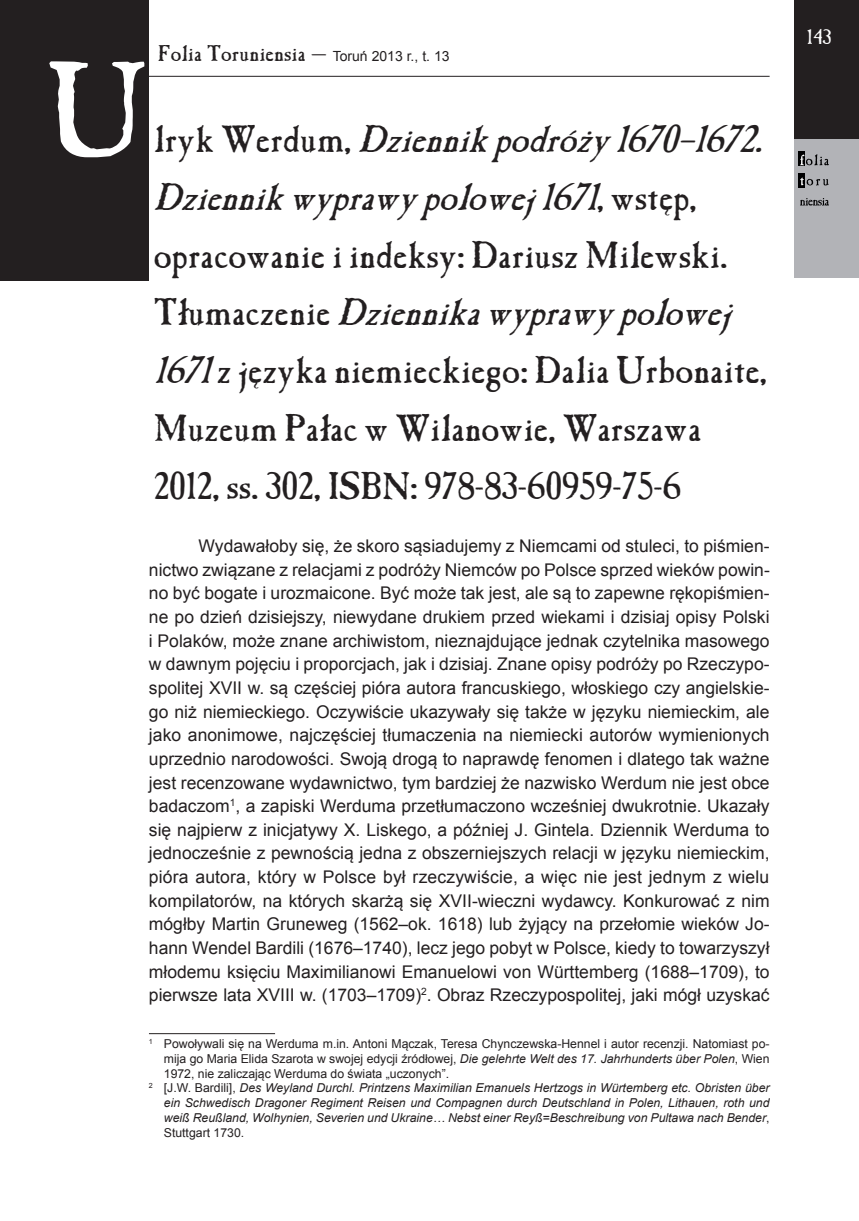
<style>
.page{position:relative;width:859px;height:1221px;background:#fff}
.page>*{position:absolute;margin:0;border:0;box-sizing:border-box;transform-origin:0 0}
.t1{font:134.75px "Casablanca Antique";color:#fff}
.t2{font:38.5px/57.8px "Casablanca Antique";letter-spacing:-.005em;color:#231f20}
.t3{font:22.75px "Casablanca Antique";color:#231f20}
.t4{font:21px "Casablanca Antique";color:#fff}
.t5{font:17.5px/23.6px "Arial";color:#231f20;text-align:justify}
.t6{font:italic 12.25px "Arial";color:#231f20}
.t7{font:12.25px "Arial";color:#231f20}
.s1{font-family:"Arial";font-size:14px}
.s2{font-style:italic}
.s3{font-style:normal}
</style>
<div class="page">
<div style="left:794px;top:0;width:64px;height:139px;background:#231f20"></div>
<div style="left:794px;top:139px;width:64px;height:139px;background:#b2b3b7"></div>
<div style="left:797px;top:151px;width:7px;height:15px;background:#000001"></div>
<div style="left:797px;top:173px;width:7px;height:15px;background:#000001"></div>
<svg style="left:800px;top:154px;width:28px;height:11px"></svg>
<svg style="left:800px;top:178px;width:28px;height:8px"></svg>
<svg style="left:800px;top:198px;width:28px;height:7px"></svg>
<hr style="left:149px;top:76px;width:620px;height:1px;background:#231f20">
<div style="left:0;top:0;width:149px;height:280px;background:#231f20"></div>
<hr style="left:149px;top:1033px;width:126px;height:1px;background:#231f20">
<h3 class="t3" style="left:158px;top:42px;width:293px">Folia Toruniensia — <span class="s1">Toruń 2013 r., t. 13</span></h3>
<h1 class="t1" style="left:46px;top:38px;width:105px">U</h1>
<p class="t2" style="left:154px;top:112px;width:621px">l r y k W e r d u m , <span class="s2">Dziennikpodróży1670–1672.<br>Dziennikwyprawypolowej1671</span>, w s t ę p , opracowanie i indeksy: Dariusz Milewski.<br>T ł u m a c z e n i e <span class="s2">Dziennikawyprawypolowej 1671</span>z języka niemieckiego: Dalia Urbonaite, Muzeum Pałac w Wilanowie, Warszawa 2012, ss. 302, ISBN: 978-83-60959-75-6</p>
<p class="t5" style="left:149px;top:534px;width:622px;text-indent:50px">Wydawałoby się, że skoro sąsiadujemy z Niemcami od stuleci, to piśmien&shy;nictwo związane z relacjami z podróży Niemców po Polsce sprzed wieków powin&shy;no być bogate i urozmaicone. Być może tak jest, ale są to zapewne rękopiśmien&shy;ne po dzień dzisiejszy, niewydane drukiem przed wiekami i dzisiaj opisy Polski i Polaków, może znane archiwistom, nieznajdujące jednak czytelnika masowego w dawnym pojęciu i proporcjach, jak i dzisiaj. Znane opisy podróży po Rzeczypo&shy;spolitej XVII w. są częściej pióra autora francuskiego, włoskiego czy angielskie&shy;go niż niemieckiego. Oczywiście ukazywały się także w języku niemieckim, ale jako anonimowe, najczęściej tłumaczenia na niemiecki autorów wymienionych uprzednio narodowości. Swoją drogą to naprawdę fenomen i dlatego tak ważne jest recenzowane wydawnictwo, tym bardziej że nazwisko Werdum nie jest obce badaczom<sup>1</sup>, a zapiski Werduma przetłumaczono wcześniej dwukrotnie. Ukazały się najpierw z inicjatywy X. Liskego, a później J. Gintela. Dziennik Werduma to jednocześnie z pewnością jedna z obszerniejszych relacji w języku niemieckim, pióra autora, który w Polsce był rzeczywiście, a więc nie jest jednym z wielu kompilatorów, na których skarżą się XVII-wieczni wydawcy. Konkurować z nim mógłby Martin Gruneweg (1562–ok. 1618) lub żyjący na przełomie wieków Jo&shy;hann Wendel Bardili (1676–1740), lecz jego pobyt w Polsce, kiedy to towarzyszył młodemu księciu Maximilianowi Emanuelowi von Württemberg (1688–1709), to pierwsze lata XVIII w. (1703–1709)<sup>2</sup>. Obraz Rzeczypospolitej, jaki mógł uzyskać</p>
<p class="t7" style="left:149px;top:1035px;width:622px"><sup>1</sup> Powoływali się na Werduma m.in. Antoni Mączak, Teresa Chynczewska-Hennel i autor recenzji. Natomiast po-</p>
<p class="t7" style="left:164px;top:1050px;width:607px">mija go Maria Elida Szarota w swojej edycji źródłowej, <span class="s2">Die gelehrte Welt des 17. Jahrhunderts über Polen</span>, Wien</p>
<p class="t7" style="left:164px;top:1065px;width:287px">1972, nie zaliczając Werduma do świata „uczonych”.</p>
<p class="t6" style="left:149px;top:1080px;width:622px"><sup>2</sup> <span class="s3">[J.W. Bardili],</span> Des Weyland Durchl. Printzens Maximilian Emanuels Hertzogs in Würtemberg etc. Obristen über</p>
<p class="t6" style="left:164px;top:1094px;width:607px">ein Schwedisch Dragoner Regiment Reisen und Compagnen durch Deutschland in Polen, Lithauen, roth und</p>
<p class="t6" style="left:164px;top:1109px;width:607px">weiß Reußland, Wolhynien, Severien und Ukraine… Nebst einer Reyß=Beschreibung von Pultawa nach Bender<span class="s3">,</span></p>
<p class="t7" style="left:164px;top:1124px;width:82px">Stuttgart 1730.</p>
<p class="t4" style="left:806px;top:26px;width:26px">143</p>
</div>
